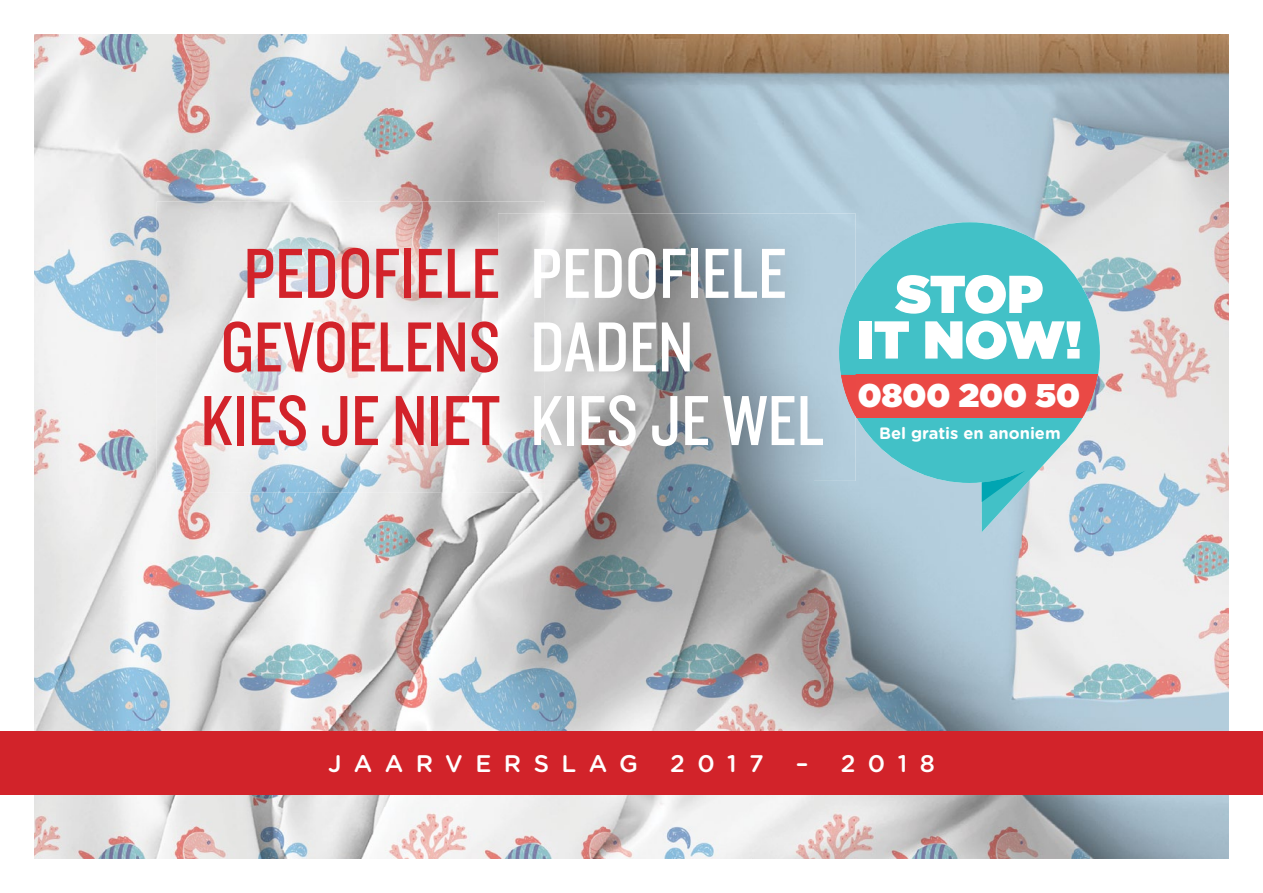
<style>
.page{position:relative;width:1263px;height:893px;background:#fff}
.page>*{position:absolute;margin:0;border:0;box-sizing:border-box;transform-origin:0 0}
.t1{font:73.65px/73.7px "Knockout HTF29 Junior Liteweight";color:#d2232a}
.t2{font:900 53.25px/45.6px "Gotham HTF";letter-spacing:-.015em;color:#fff;text-align:center}
.t3{font:900 32.85px "Gotham HTF";color:#fff}
.t4{font:500 24px "Gotham Rounded";letter-spacing:.52em;color:#fff}
.t5{font:700 16.5px "Gotham Rounded";color:#fff}
.s1{color:#fff}
</style>
<div class="page">
<img style="left:34px;top:34px;width:1195px;height:206px">
<img style="left:34px;top:240px;width:155px;height:619px">
<img style="left:1036px;top:240px;width:193px;height:51px">
<img style="left:1074px;top:291px;width:155px;height:568px">
<img style="left:814px;top:481px;width:103px;height:378px">
<img style="left:1021px;top:532px;width:53px;height:327px">
<img style="left:189px;top:481px;width:625px;height:378px">
<img style="left:917px;top:532px;width:104px;height:327px">
<div style="left:839px;top:222px;width:261px;height:261px;background:#42c1c7;border-radius:50%"></div>
<svg style="left:841px;top:375px;width:259px;height:157px"></svg>
<img style="left:157px;top:201px;width:388px;height:292px">
<img style="left:248px;top:248px;width:250px;height:51px">
<img style="left:224px;top:321px;width:274px;height:52px">
<img style="left:204px;top:395px;width:294px;height:51px">
<img style="left:498px;top:213px;width:358px;height:268px">
<img style="left:839px;top:289px;width:17px;height:87px">
<img style="left:841px;top:375px;width:15px;height:42px">
<img style="left:498px;top:248px;width:2px;height:51px">
<div style="left:0;top:731px;width:1263px;height:64px;background:#d2232a"></div>
<p class="t1" style="left:200px;top:239px;width:625px;text-indent:43px">PEDOFIELE <span class="s1">PEDOFIELE<br></span>GEVOELENS <span class="s1">DADEN<br></span>KIES JE NIET <span class="s1">KIES JE WEL</span></p>
<p class="t2" style="left:857px;top:270px;width:227px">STOP<br>IT NOW!</p>
<p class="t3" style="left:858px;top:376px;width:224px">0800 200 50</p>
<p class="t5" style="left:879px;top:421px;width:183px">Bel gratis en anoniem</p>
<p class="t4" style="left:328px;top:747px;width:311px">JAARVERSLAG</p>
<p class="t4" style="left:670px;top:747px;width:95px">2017</p>
<p class="t4" style="left:796px;top:747px;width:140px">– 2018</p>
</div>
